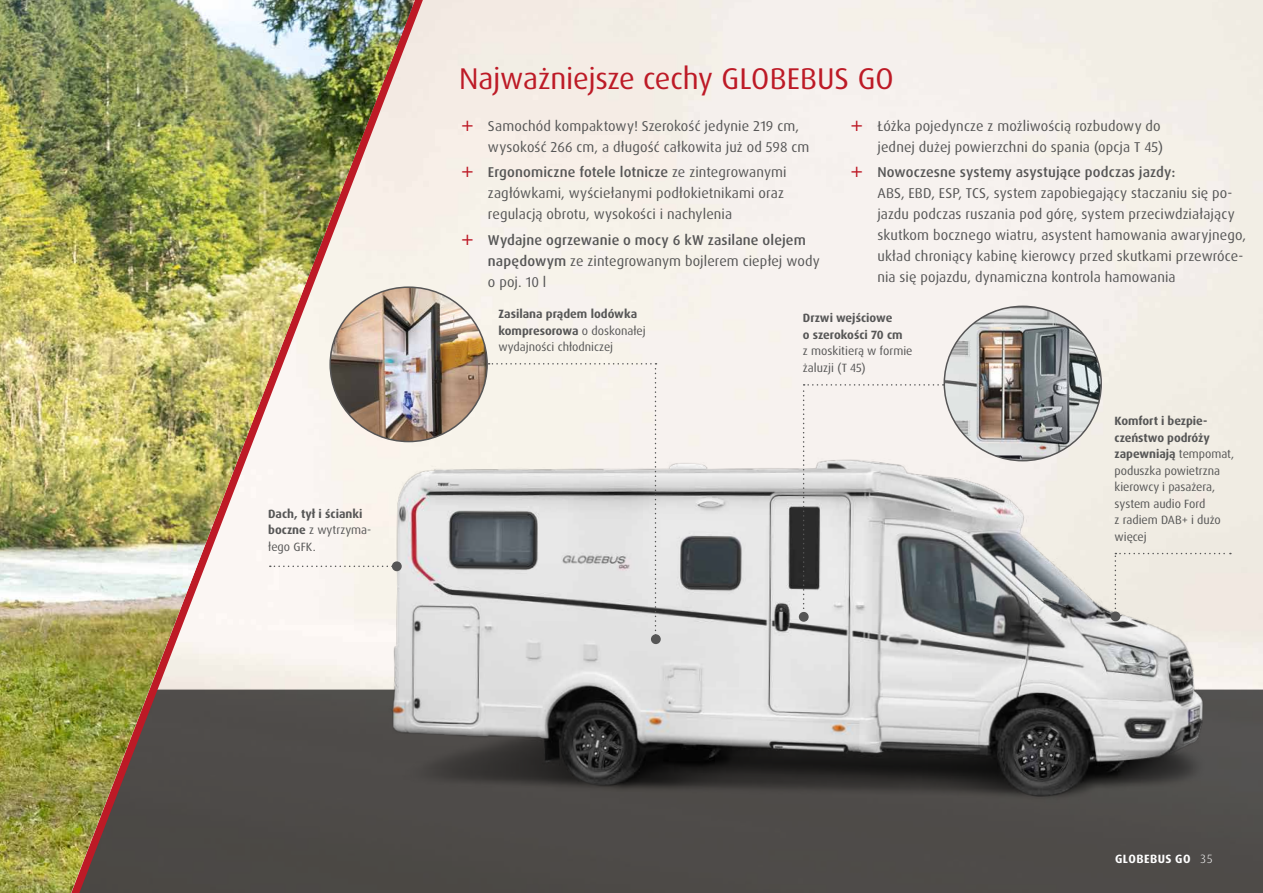
<style>
.page{position:relative;width:1263px;height:893px;background:#fff}
.page>*{position:absolute;margin:0;border:0;box-sizing:border-box;transform-origin:0 0}
.t1{font:30px "Dax Pro";letter-spacing:-.005em;color:#bd1a26}
.t2{font:14.25px/21px "Dax Pro";letter-spacing:.01em;color:#565656}
.t3{font:500 14.25px/21px "Dax Pro";letter-spacing:.01em;color:#565656}
.t4{font:12px/16.5px "Dax Pro";letter-spacing:-.005em;color:#565656}
.t5{font:700 12px/16.5px "Dax Pro";color:#565656}
.t6{font:700 12px "Dax Pro";letter-spacing:.04em;color:#fff}
.t7{font:300 12px "Dax OT";color:#fff}
.s1{font-weight:400}
.s2{font-weight:500}
.s3{font-weight:700}
</style>
<div class="page">
<svg style="left:439px;top:690px;width:824px;height:203px;background:#4e4b48"></svg>
<svg style="left:415px;top:0;width:24px;height:893px;background:#e4dbd4"></svg>
<img style="left:0;top:0;width:415px;height:893px">
<img style="left:299px;top:360px;width:935px;height:504px">
<img style="left:330px;top:287px;width:157px;height:155px">
<img style="left:944px;top:306px;width:157px;height:155px">
<div style="left:392px;top:561px;width:10px;height:10px;background:#565656;border-radius:50%"></div>
<div style="left:651px;top:634px;width:10px;height:10px;background:#565656;border-radius:50%"></div>
<svg style="left:489px;top:363px;width:167px;height:277px;background:#d9d8d5"></svg>
<div style="left:1110px;top:611px;width:10px;height:10px;background:#565656;border-radius:50%"></div>
<svg style="left:270px;top:566px;width:122px;height:1px"></svg>
<div style="left:1114px;top:553px;width:117px;height:65px;background:#eeeae1"></div>
<svg style="left:803px;top:384px;width:141px;height:230px"></svg>
<div style="left:799px;top:612px;width:10px;height:10px;background:#565656;border-radius:50%"></div>
<svg style="left:462px;top:121px;width:10px;height:10px"></svg>
<svg style="left:462px;top:167px;width:10px;height:10px"></svg>
<svg style="left:462px;top:234px;width:10px;height:11px"></svg>
<svg style="left:852px;top:121px;width:10px;height:10px"></svg>
<svg style="left:852px;top:167px;width:10px;height:10px"></svg>
<p class="t5" style="left:268px;top:505px;width:105px">Dach, tył i ścianki boczne <span class="s1">z wytrzyma&shy;łego GFK.</span></p>
<h1 class="t1" style="left:459px;top:59px;width:436px">Najważniejsze cechy GLOBEBUS GO</h1>
<p class="t2" style="left:488px;top:116px;width:323px">Samochód kompaktowy! Szerokość jedynie 219 cm, wysokość 266 cm, a długość całkowita już od 598 cm</p>
<p class="t2" style="left:488px;top:162px;width:300px"><span class="s2">Ergonomiczne fotele lotnicze</span> ze zintegrowanymi zagłówkami, wyściełanymi podłokietnikami oraz regulacją obrotu, wysokości i nachylenia</p>
<p class="t3" style="left:488px;top:229px;width:333px">Wydajne ogrzewanie o mocy 6 kW zasilane olejem napędowym <span class="s1">ze zintegrowanym bojlerem ciepłej wody o poj. 10 l</span></p>
<p class="t5" style="left:803px;top:310px;width:101px">Drzwi wejściowe<br>o szerokości 70 cm</p>
<p class="t4" style="left:803px;top:343px;width:111px">z moskitierą w formie żaluzji (T 45)</p>
<p class="t2" style="left:877px;top:116px;width:287px">Łóżka pojedyncze z możliwością rozbudowy do jednej dużej powierzchni do spania (opcja T 45)</p>
<p class="t3" style="left:877px;top:162px;width:299px">Nowoczesne systemy asystujące podczas jazdy:</p>
<p class="t2" style="left:877px;top:183px;width:370px">ABS, EBD, ESP, TCS, system zapobiegający staczaniu się po&shy;jazdu podczas ruszania pod górę, system przeciwdziałający skutkom bocznego wiatru, asystent hamowania awaryjnego, układ chroniący kabinę kierowcy przed skutkami przewróce&shy;nia się pojazdu, dynamiczna kontrola hamowania</p>
<p class="t5" style="left:498px;top:306px;width:149px">Zasilana prądem lodówka kompresorowa <span class="s1">o doskonałej wydajności chłodniczej</span></p>
<p class="t4" style="left:1114px;top:413px;width:121px"><span class="s3">Komfort i bezpie&shy;czeństwo podróży zapewniają</span> tempomat, poduszka powietrzna kierowcy i pasażera, system audio Ford<br>z radiem DAB+ i dużo więcej</p>
<p class="t6" style="left:1115px;top:851px;width:77px">GLOBEBUS GO</p>
<p class="t7" style="left:1200px;top:851px;width:14px">35</p>
</div>
